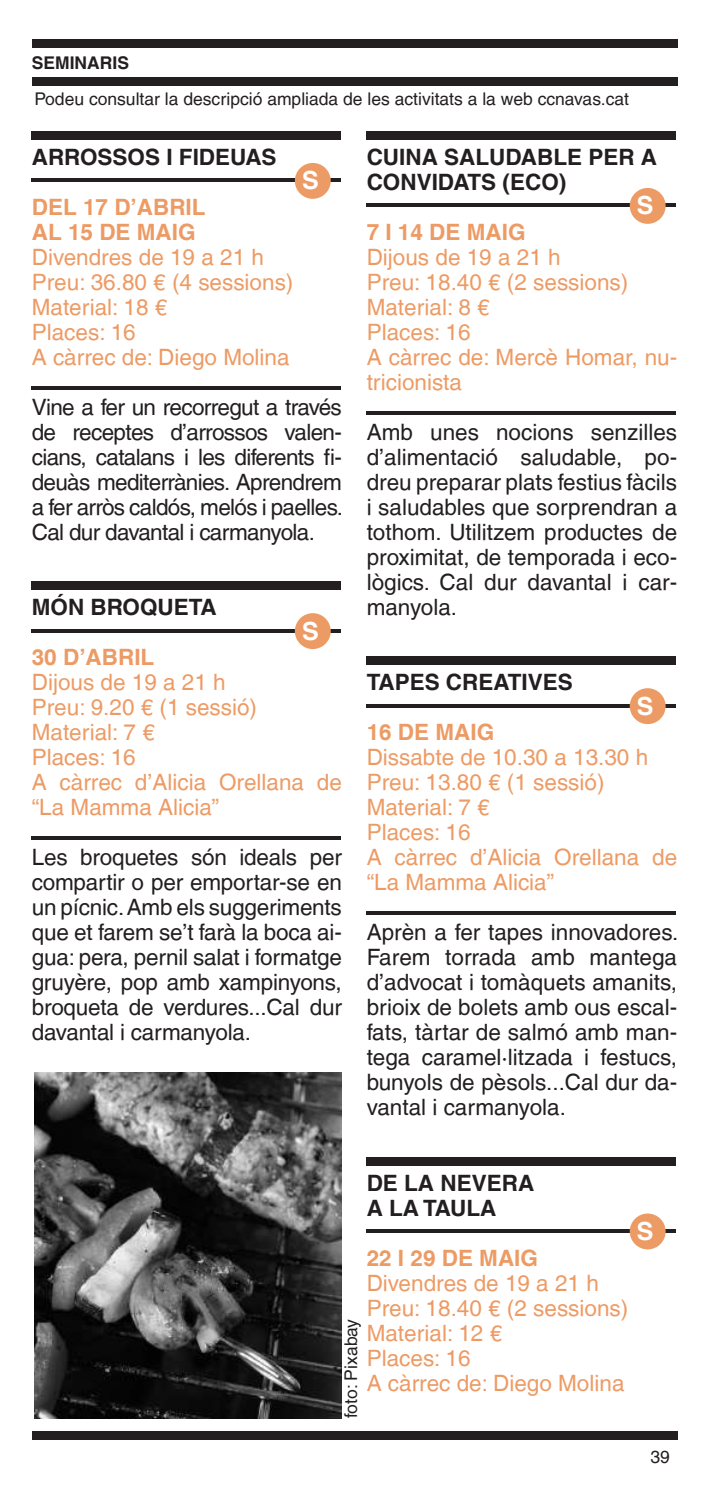
<style>
.page{position:relative;width:709px;height:1489px;background:#fff}
.page>*{position:absolute;margin:0;border:0;box-sizing:border-box;transform-origin:0 0}
.t1{font:700 25px "Helvetica LT";color:#fff}
.t2{font:22.5px/25px "Helvetica LT";letter-spacing:-.01em;color:#231f20;text-align:justify}
.t3{font:22.5px/25px "Helvetica LT";color:#ed9b65}
.t4{font:700 22.5px/25px "Helvetica LT";color:#231f20}
.t5{font:700 22.5px/25px "Helvetica LT";color:#ed9b65}
.t6{font:17.5px "Helvetica LT";color:#231f20}
.t7{font:700 17.5px "Helvetica LT";color:#231f20}
</style>
<div class="page">
<div style="left:32px;top:1431px;width:645px;height:8px;background:#231f20"></div>
<div style="left:32px;top:131px;width:309px;height:9px;background:#231f20"></div>
<hr style="left:32px;top:178px;width:309px;height:4px;background:#231f20">
<div style="left:295px;top:163px;width:36px;height:36px;background:#ed9b65;border-radius:50%"></div>
<hr style="left:32px;top:386px;width:309px;height:4px;background:#231f20">
<div style="left:32px;top:581px;width:309px;height:9px;background:#231f20"></div>
<svg style="left:32px;top:629px;width:309px;height:3px"></svg>
<div style="left:295px;top:613px;width:36px;height:36px;background:#ed9b65;border-radius:50%"></div>
<hr style="left:32px;top:836px;width:309px;height:4px;background:#231f20">
<div style="left:367px;top:131px;width:309px;height:9px;background:#231f20"></div>
<hr style="left:367px;top:203px;width:309px;height:4px;background:#231f20">
<div style="left:629px;top:188px;width:36px;height:36px;background:#ed9b65;border-radius:50%"></div>
<hr style="left:367px;top:411px;width:309px;height:4px;background:#231f20">
<div style="left:367px;top:656px;width:309px;height:9px;background:#231f20"></div>
<svg style="left:367px;top:703px;width:309px;height:4px"></svg>
<div style="left:629px;top:688px;width:36px;height:36px;background:#ed9b65;border-radius:50%"></div>
<hr style="left:367px;top:911px;width:309px;height:4px;background:#231f20">
<div style="left:367px;top:1156px;width:309px;height:9px;background:#231f20"></div>
<svg style="left:367px;top:1228px;width:309px;height:4px"></svg>
<div style="left:629px;top:1213px;width:36px;height:36px;background:#ed9b65;border-radius:50%"></div>
<div style="left:32px;top:39px;width:645px;height:8px;background:#231f20"></div>
<div style="left:32px;top:77px;width:645px;height:9px;background:#231f20"></div>
<img style="left:34px;top:1072px;width:307px;height:345px">
<p class="t7" style="left:32px;top:52px;width:99px">SEMINARIS</p>
<p class="t6" style="left:34px;top:88px;width:596px">Podeu consultar la descripció ampliada de les activitats a la web ccnavas.cat</p>
<p class="t4" style="left:32px;top:144px;width:246px">ARROSSOS I FIDEUAS</p>
<p class="t1" style="left:302px;top:165px;width:18px">S</p>
<p class="t5" style="left:32px;top:194px;width:175px">DEL 17 D’ABRIL<br>AL 15 DE MAIG</p>
<p class="t3" style="left:32px;top:244px;width:263px">Divendres de 19 a 21 h<br>Preu: 36.80 € (4 sessions)<br>Material: 18 €<br>Places: 16<br>A càrrec de: Diego Molina</p>
<p class="t2" style="left:32px;top:394px;width:313px">Vine a fer un recorregut a través de receptes d’arrossos valen&shy;cians, catalans i les diferents fi&shy;deuàs mediterrànies. Aprendrem a fer arròs caldós, melós i paelles.<br>Cal dur davantal i carmanyola.</p>
<p class="t4" style="left:32px;top:594px;width:186px">MÓN BROQUETA</p>
<p class="t1" style="left:302px;top:615px;width:18px">S</p>
<p class="t5" style="left:32px;top:644px;width:124px">30 D’ABRIL</p>
<p class="t3" style="left:32px;top:669px;width:311px">Dijous de 19 a 21 h<br>Preu: 9.20 € (1 sessió)<br>Material: 7 €<br>Places: 16<br>A càrrec d’Alicia Orellana de “La Mamma Alicia”</p>
<p class="t2" style="left:32px;top:844px;width:311px">Les broquetes són ideals per compartir o per emportar-se en un pícnic. Amb els suggeriments que et farem se’t farà la boca ai&shy;gua: pera, pernil salat i formatge gruyère, pop amb xampinyons, broqueta de verdures...Cal dur davantal i carmanyola.</p>
<p class="t4" style="left:367px;top:144px;width:292px">CUINA SALUDABLE PER A<br>CONVIDATS (ECO)</p>
<p class="t1" style="left:637px;top:190px;width:18px">S</p>
<p class="t5" style="left:367px;top:219px;width:160px">7 I 14 DE MAIG</p>
<p class="t3" style="left:367px;top:244px;width:312px">Dijous de 19 a 21 h<br>Preu: 18.40 € (2 sessions)<br>Material: 8 €<br>Places: 16<br>A càrrec de: Mercè Homar, nu&shy;tricionista</p>
<p class="t2" style="left:367px;top:419px;width:312px">Amb unes nocions senzilles d’alimentació saludable, po&shy;dreu preparar plats festius fàcils i saludables que sorprendran a tothom. Utilitzem productes de proximitat, de temporada i eco&shy;lògics. Cal dur davantal i car&shy;manyola.</p>
<p class="t4" style="left:367px;top:669px;width:207px">TAPES CREATIVES</p>
<p class="t1" style="left:637px;top:690px;width:18px">S</p>
<p class="t5" style="left:367px;top:719px;width:129px">16 DE MAIG</p>
<p class="t3" style="left:367px;top:744px;width:312px">Dissabte de 10.30 a 13.30 h<br>Preu: 13.80 € (1 sessió)<br>Material: 7 €<br>Places: 16<br>A càrrec d’Alicia Orellana de “La Mamma Alicia”</p>
<p class="t2" style="left:367px;top:919px;width:313px">Aprèn a fer tapes innovadores.<br>Farem torrada amb mantega d’advocat i tomàquets amanits, brioix de bolets amb ous escal&shy;fats, tàrtar de salmó amb man&shy;tega caramel·litzada i festucs, bunyols de pèsols...Cal dur da&shy;vantal i carmanyola.</p>
<p class="t4" style="left:367px;top:1169px;width:169px">DE LA NEVERA<br>A LA TAULA</p>
<p class="t1" style="left:637px;top:1215px;width:18px">S</p>
<p class="t5" style="left:367px;top:1244px;width:173px">22 I 29 DE MAIG</p>
<p class="t3" style="left:367px;top:1269px;width:263px">Divendres de 19 a 21 h<br>Preu: 18.40 € (2 sessions)<br>Material: 12 €<br>Places: 16<br>A càrrec de: Diego Molina</p>
<p class="t6" style="left:341px;top:1417px;width:101px;rotate:-90deg">foto: Pixabay</p>
<p class="t6" style="left:650px;top:1445px;width:21px">39</p>
</div>
